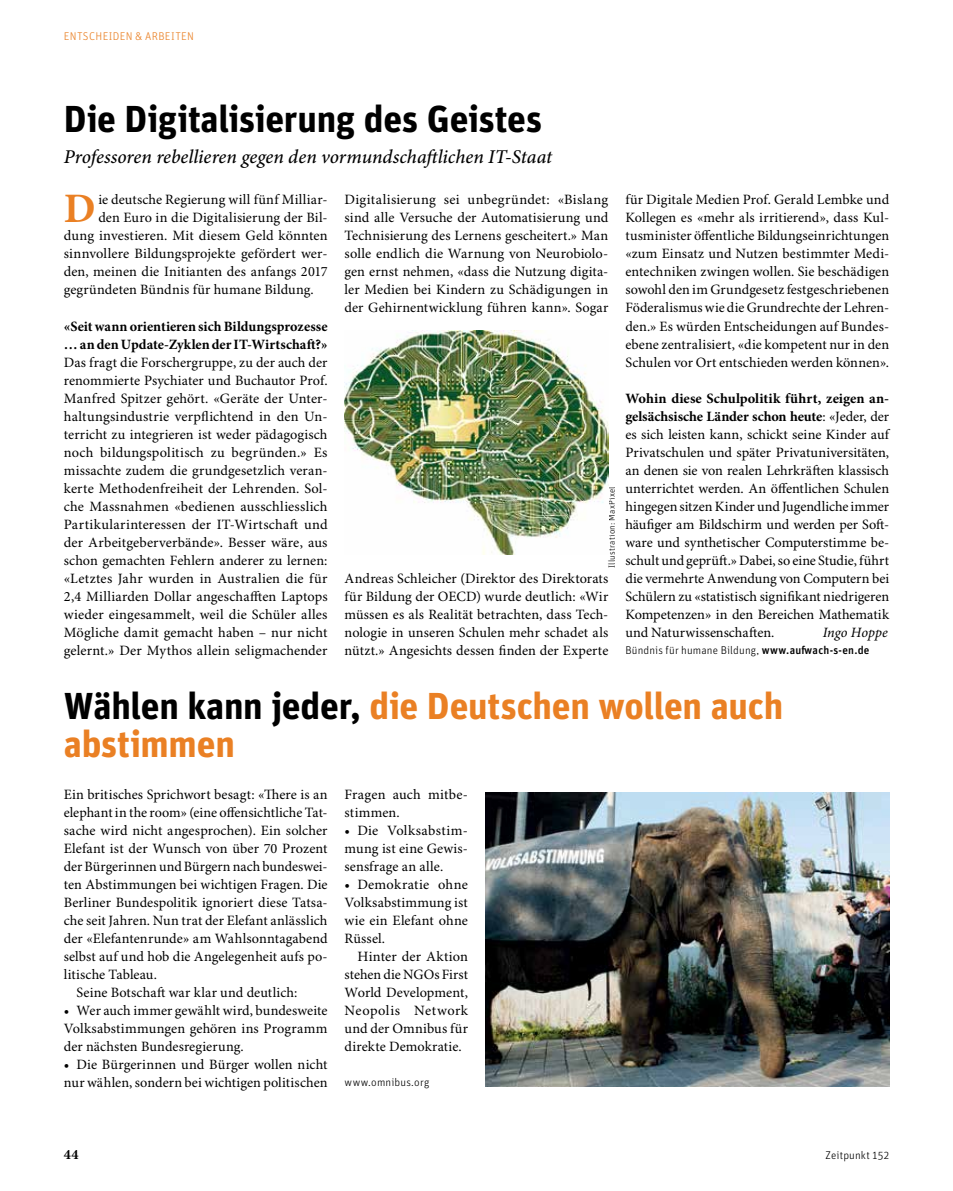
<style>
.page{position:relative;width:953px;height:1191px;background:#fff}
.page>*{position:absolute;margin:0;border:0;box-sizing:border-box;transform-origin:0 0}
.t1{font:700 42px "Minion Pro";color:#ea8024}
.t2{font:700 37.5px/37.5px "Unit OT";letter-spacing:-.005em;color:#ea8024}
.t3{font:700 37.5px "Unit OT";letter-spacing:-.01em;color:#000}
.t4{font:italic 500 19.5px "Minion Pro";letter-spacing:-.005em;color:#000}
.t5{font:14.25px/18px "Minion Pro";letter-spacing:.005em;color:#000;text-align:justify}
.t6{font:700 14.25px/18px "Minion Pro";color:#000}
.t7{font:italic 14.25px "Minion Pro";letter-spacing:.005em;color:#000}
.t8{font:300 11.25px "Unit OT";letter-spacing:.015em;color:#000}
.t9{font:300 11.25px "Unit OT";letter-spacing:.03em;color:#ea8024}
.t10{font:300 9px "Unit OT";letter-spacing:.025em;color:#000}
.s1{font-weight:700}
.s2{font-weight:500}
.s3{color:#000}
</style>
<div class="page">
<img style="left:344px;top:330px;width:264px;height:224px">
<img style="left:485px;top:793px;width:404px;height:293px">
<p class="t9" style="left:64px;top:29px;width:132px">ENTSCHEIDEN &amp; ARBEITEN</p>
<h2 class="t3" style="left:64px;top:94px;width:479px">Die Digitalisierung des Geistes</h2>
<h3 class="t4" style="left:64px;top:145px;width:490px">Professoren rebellieren gegen den vormundschaftlichen IT-Staat</h3>
<h1 class="t1" style="left:64px;top:184px;width:33px">D</h1>
<p class="t5" style="left:98px;top:191px;width:231px">ie deutsche Regierung will fünf Milliar-</p>
<p class="t5" style="left:344px;top:191px;width:265px">Digitalisierung sei unbegründet: «Bislang sind alle Versuche der Automatisierung und Technisierung des Lernens gescheitert.» Man solle endlich die Warnung von Neurobiolo&shy;gen ernst nehmen, «dass die Nutzung digita&shy;ler Medien bei Kindern zu Schädigungen in der Gehirnentwicklung führen kann». Sogar</p>
<p class="t5" style="left:98px;top:209px;width:231px">den Euro in die Digitalisierung der Bil-</p>
<p class="t5" style="left:64px;top:227px;width:265px">dung investieren. Mit diesem Geld könnten</p>
<p class="t5" style="left:64px;top:245px;width:265px">sinnvollere Bildungsprojekte gefördert wer-</p>
<p class="t5" style="left:64px;top:263px;width:265px">den, meinen die Initianten des anfangs 2017</p>
<p class="t5" style="left:64px;top:281px;width:251px">gegründeten Bündnis für humane Bildung.</p>
<p class="t6" style="left:64px;top:317px;width:265px">«Seit wann orientieren sich Bildungsprozesse … an den Update-Zyklen der IT-Wirtschaft?»</p>
<p class="t5" style="left:64px;top:353px;width:265px">Das fragt die Forschergruppe, zu der auch der renommierte Psychiater und Buchautor Prof.<br>Manfred Spitzer gehört. «Geräte der Unter&shy;haltungsindustrie verpflichtend in den Un&shy;terricht zu integrieren ist weder pädagogisch noch bildungspolitisch zu begründen.» Es missachte zudem die grundgesetzlich veran&shy;kerte Methodenfreiheit der Lehrenden. Sol&shy;che Massnahmen «bedienen ausschliesslich Partikularinteressen der IT-Wirtschaft und der Arbeitgeberverbände». Besser wäre, aus schon gemachten Fehlern anderer zu lernen: «Letztes Jahr wurden in Australien die für 2,4 Milliarden Dollar angeschafften Laptops wieder eingesammelt, weil die Schüler alles Mögliche damit gemacht haben – nur nicht gelernt.» Der Mythos allein seligmachender</p>
<p class="t10" style="left:606px;top:568px;width:83px;rotate:-90deg">Illustration: MaxPixel</p>
<p class="t5" style="left:344px;top:569px;width:265px">Andreas Schleicher (Direktor des Direktorats für Bildung der OECD) wurde deutlich: «Wir müssen es als Realität betrachten, dass Tech&shy;nologie in unseren Schulen mehr schadet als nützt.» Angesichts dessen finden der Experte</p>
<p class="t5" style="left:625px;top:191px;width:265px">für Digitale Medien Prof. Gerald Lembke und Kollegen es «mehr als irritierend», dass Kul&shy;tusminister öffentliche Bildungseinrichtungen «zum Einsatz und Nutzen bestimmter Medi&shy;entechniken zwingen wollen. Sie beschädigen sowohl den im Grundgesetz festgeschriebenen Föderalismus wie die Grundrechte der Lehren&shy;den.» Es würden Entscheidungen auf Bundes&shy;ebene zentralisiert, «die kompetent nur in den Schulen vor Ort entschieden werden können».</p>
<p class="t5" style="left:625px;top:389px;width:265px"><span class="s1">Wohin diese Schulpolitik führt, zeigen an&shy;gelsächsische Länder schon heute</span>: «Jeder, der es sich leisten kann, schickt seine Kinder auf Privatschulen und später Privatuniversitäten, an denen sie von realen Lehrkräften klassisch unterrichtet werden. An öffentlichen Schulen hingegen sitzen Kinder und Jugendliche immer häufiger am Bildschirm und werden per Soft&shy;ware und synthetischer Computerstimme be&shy;schult und geprüft.» Dabei, so eine Studie, führt die vermehrte Anwendung von Computern bei Schülern zu «statistisch signifikant niedrigeren Kompetenzen» in den Bereichen Mathematik und Naturwissenschaften.</p>
<p class="t7" style="left:822px;top:623px;width:67px">Ingo Hoppe</p>
<p class="t8" style="left:625px;top:644px;width:246px">Bündnis für humane Bildung, <span class="s2">www.aufwach-s-en.de</span></p>
<h2 class="t2" style="left:64px;top:687px;width:721px"><span class="s3">Wählen kann jeder,</span> die Deutschen wollen auch abstimmen</h2>
<p class="t5" style="left:64px;top:785px;width:265px">Ein britisches Sprichwort besagt: «There is an</p>
<p class="t5" style="left:64px;top:803px;width:265px">elephant in the room» (eine offensichtliche Tat-</p>
<p class="t5" style="left:64px;top:821px;width:265px">sache wird nicht angesprochen). Ein solcher</p>
<p class="t5" style="left:64px;top:839px;width:265px">Elefant ist der Wunsch von über 70 Prozent</p>
<p class="t5" style="left:64px;top:857px;width:265px">der Bürgerinnen und Bürgern nach bundeswei-</p>
<p class="t5" style="left:64px;top:875px;width:265px">ten Abstimmungen bei wichtigen Fragen. Die</p>
<p class="t5" style="left:64px;top:893px;width:265px">Berliner Bundespolitik ignoriert diese Tatsa-</p>
<p class="t5" style="left:64px;top:911px;width:265px">che seit Jahren. Nun trat der Elefant anlässlich</p>
<p class="t5" style="left:64px;top:929px;width:265px">der «Elefantenrunde» am Wahlsonntagabend</p>
<p class="t5" style="left:64px;top:947px;width:265px">selbst auf und hob die Angelegenheit aufs po-</p>
<p class="t5" style="left:64px;top:965px;width:95px">litische Tableau.</p>
<p class="t5" style="left:77px;top:983px;width:222px">Seine Botschaft war klar und deutlich:</p>
<p class="t5" style="left:64px;top:1001px;width:265px">• Wer auch immer gewählt wird, bundesweite Volksabstimmungen gehören ins Programm der nächsten Bundesregierung.</p>
<p class="t5" style="left:64px;top:1055px;width:265px">• Die Bürgerinnen und Bürger wollen nicht nur wählen, sondern bei wichtigen politischen</p>
<p class="t5" style="left:344px;top:785px;width:125px">Fragen auch mitbe&shy;stimmen.</p>
<p class="t5" style="left:344px;top:821px;width:125px">• Die Volksabstim&shy;mung ist eine Gewis&shy;sensfrage an alle.</p>
<p class="t5" style="left:344px;top:875px;width:125px">• Demokratie ohne Volksabstimmung ist wie ein Elefant ohne Rüssel.</p>
<p class="t5" style="left:344px;top:947px;width:125px;text-indent:13px">Hinter der Aktion stehen die NGOs First World Development, Neopolis Network und der Omnibus für direkte Demokratie.</p>
<p class="t8" style="left:344px;top:1075px;width:86px">www.omnibus.org</p>
<p class="t6" style="left:64px;top:1145px;width:16px">44</p>
<p class="t8" style="left:825px;top:1148px;width:65px">Zeitpunkt 152</p>
</div>
